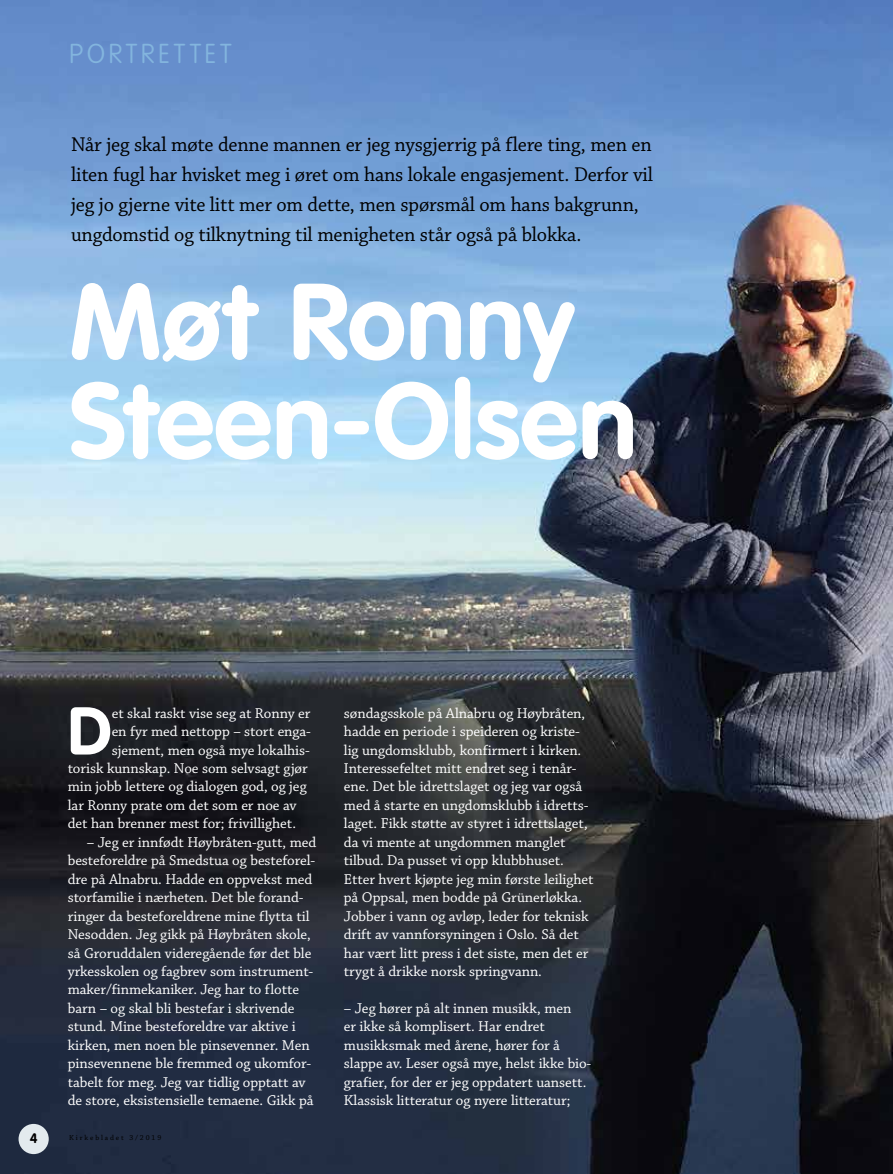
<style>
.page{position:relative;width:893px;height:1174px;background:#fff}
.page>*{position:absolute;margin:0;border:0;box-sizing:border-box;transform-origin:0 0}
.t1{font:700 106.2px/99.3px "VAG Rounded";letter-spacing:.005em;color:#fff}
.t2{font:700 66.45px "VAG Rounded";color:#fff}
.t3{font:100 27px "VAG Rounded";letter-spacing:.13em;color:#83b5de}
.t4{font:21px/30px "Chaparral Pro";letter-spacing:-.01em;color:#000}
.t5{font:15px/18.5px "Chaparral Pro";letter-spacing:-.005em;color:#fff}
.t6{font:700 13.5px "VAG Rounded";color:#000}
.t7{font:7.5px "Chaparral Pro";letter-spacing:.25em;color:#000}
</style>
<div class="page">
<img style="left:0;top:0;width:893px;height:1174px">
<div style="left:19px;top:1123px;width:30px;height:31px;background:#e3eaee;border-radius:50%"></div>
<h3 class="t3" style="left:69px;top:38px;width:164px">PORTRETTET</h3>
<p class="t4" style="left:71px;top:130px;width:583px">Når jeg skal møte denne mannen er jeg nysgjerrig på flere ting, men en liten fugl har hvisket meg i øret om hans lokale engasjement. Derfor vil jeg jo gjerne vite litt mer om dette, men spørsmål om hans bakgrunn, ungdomstid og tilknytning til menigheten står også på blokka.</p>
<h1 class="t1" style="left:69px;top:271px;width:569px">Møt Ronny<br>Steen-Olsen</h1>
<h2 class="t2" style="left:68px;top:692px;width:46px">D</h2>
<p class="t5" style="left:112px;top:704px;width:200px">et skal raskt vise seg at Ronny er</p>
<p class="t5" style="left:112px;top:722px;width:201px">en fyr med nettopp – stort enga-</p>
<p class="t5" style="left:112px;top:741px;width:200px">sjement, men også mye lokalhis-</p>
<p class="t5" style="left:68px;top:759px;width:241px">torisk kunnskap. Noe som selvsagt gjør</p>
<p class="t5" style="left:68px;top:778px;width:240px">min jobb lettere og dialogen god, og jeg</p>
<p class="t5" style="left:68px;top:796px;width:230px">lar Ronny prate om det som er noe av</p>
<p class="t5" style="left:68px;top:815px;width:230px">det han brenner mest for; frivillighet.</p>
<p class="t5" style="left:68px;top:833px;width:250px;text-indent:19px">– Jeg er innfødt Høybråten-gutt, med besteforeldre på Smedstua og besteforel&shy;dre på Alnabru. Hadde en oppvekst med storfamilie i nærheten. Det ble forand&shy;ringer da besteforeldrene mine flytta til Nesodden. Jeg gikk på Høybråten skole, så Groruddalen videregående før det ble yrkesskolen og fagbrev som instrument&shy;maker/finmekaniker. Jeg har to flotte barn – og skal bli bestefar i skrivende stund. Mine besteforeldre var aktive i kirken, men noen ble pinsevenner. Men pinsevennene ble fremmed og ukomfor&shy;tabelt for meg. Jeg var tidlig opptatt av de store, eksistensielle temaene. Gikk på</p>
<p class="t6" style="left:30px;top:1130px;width:9px">4</p>
<p class="t7" style="left:69px;top:1133px;width:94px">Kirkebladet 3/2019</p>
<p class="t5" style="left:344px;top:704px;width:251px">søndagsskole på Alnabru og Høybråten, hadde en periode i speideren og kriste&shy;lig ungdomsklubb, konfirmert i kirken.<br>Interessefeltet mitt endret seg i tenår&shy;ene. Det ble idrettslaget og jeg var også med å starte en ungdomsklubb i idretts&shy;laget. Fikk støtte av styret i idrettslaget, da vi mente at ungdommen manglet tilbud. Da pusset vi opp klubbhuset.<br>Etter hvert kjøpte jeg min første leilighet på Oppsal, men bodde på Grünerløkka.<br>Jobber i vann og avløp, leder for teknisk drift av vannforsyningen i Oslo. Så det har vært litt press i det siste, men det er trygt å drikke norsk springvann.</p>
<p class="t5" style="left:344px;top:999px;width:249px">– Jeg hører på alt innen musikk, men<br>er ikke så komplisert. Har endret musikksmak med årene, hører for å slappe av. Leser også mye, helst ikke bio&shy;grafier, for der er jeg oppdatert uansett.<br>Klassisk litteratur og nyere litteratur;</p>
</div>
